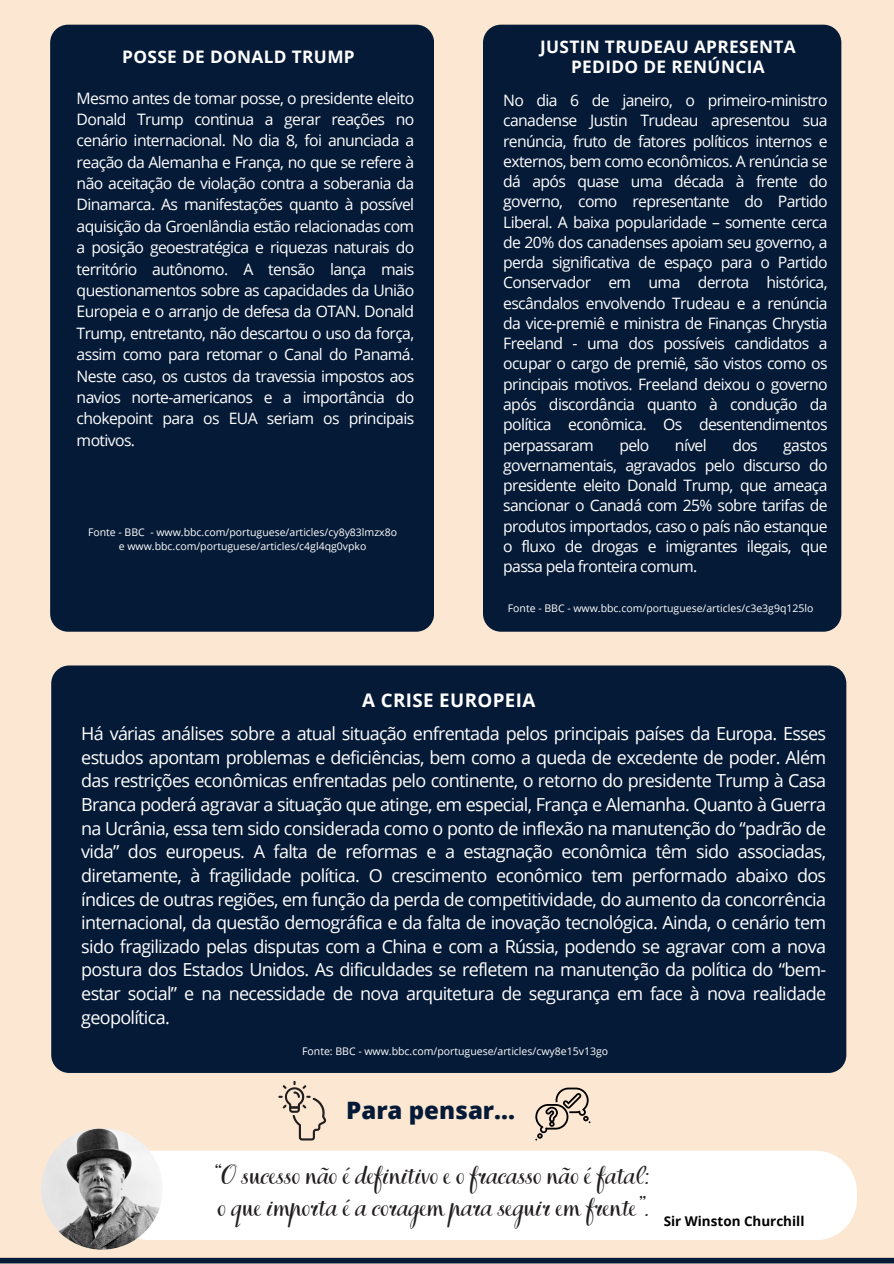
<style>
.page{position:relative;width:894px;height:1264px;background:#fff}
.page>*{position:absolute;margin:0;border:0;box-sizing:border-box;transform-origin:0 0}
.t1{font:28.5px/31.5px "Books Script";color:#231f20}
.t2{font:800 24px "Open Sans";color:#051a37}
.t3{font:700 18.75px "Open Sans";letter-spacing:.02em;color:#fff}
.t4{font:18px/23.7px "Open Sans";letter-spacing:-.04em;color:#fff;text-align:justify}
.t5{font:700 17.25px/20.2px "Open Sans";letter-spacing:.02em;color:#fff;text-align:center}
.t6{font:15.75px/20.2px "Open Sans";letter-spacing:-.04em;color:#fff;text-align:justify}
.t7{font:700 13.5px "Open Sans";color:#000}
.t8{font:10.5px "Open Sans";color:#fff}
</style>
<div class="page">
<div style="left:0;top:0;width:893px;height:1263px;background:#fce8d2"></div>
<div style="left:51px;top:665px;width:795px;height:407px;background:#051a37;border-radius:18px"></div>
<div style="left:50px;top:25px;width:384px;height:606px;background:#051a37;border-radius:18px"></div>
<div style="left:483px;top:25px;width:358px;height:606px;background:#051a37;border-radius:18px"></div>
<div style="left:0;top:1257px;width:893px;height:6px;background:#051a37"></div>
<div style="left:135px;top:1150px;width:721px;height:90px;background:#fff"></div>
<img style="left:41px;top:1128px;width:122px;height:121px;border-radius:50%">
<svg style="left:278px;top:1080px;width:48px;height:60px"></svg>
<svg style="left:535px;top:1087px;width:55px;height:53px"></svg>
<p class="t5" style="left:122px;top:46px;width:234px">POSSE DE DONALD TRUMP</p>
<p class="t6" style="left:77px;top:87px;width:339px;line-height:21.3px">Mesmo antes de tomar posse, o presidente eleito Donald Trump continua a gerar reações no cenário internacional. No dia 8, foi anunciada a reação da Alemanha e França, no que se refere à não aceitação de violação contra a soberania da Dinamarca. As manifestações quanto à possível aquisição da Groenlândia estão relacionadas com a posição geoestratégica e riquezas naturais do território autônomo. A tensão lança mais questionamentos sobre as capacidades da União Europeia e o arranjo de defesa da OTAN. Donald Trump, entretanto, não descartou o uso da força, assim como para retomar o Canal do Panamá.<br>Neste caso, os custos da travessia impostos aos navios norte-americanos e a importância do chokepoint para os EUA seriam os principais motivos.</p>
<p class="t8" style="left:88px;top:524px;width:310px">Fonte - BBC - www.bbc.com/portuguese/articles/cy8y83lmzx8o</p>
<h3 class="t8" style="left:119px;top:538px;width:249px">e www.bbc.com/portuguese/articles/c4gl4qg0vpko</h3>
<h5 class="t5" style="left:540px;top:36px;width:257px">JUSTIN TRUDEAU APRESENTA<br>PEDIDO DE RENÚNCIA</h5>
<p class="t6" style="left:503px;top:90px;width:326px">No dia 6 de janeiro, o primeiro-ministro canadense Justin Trudeau apresentou sua renúncia, fruto de fatores políticos internos e externos, bem como econômicos. A renúncia se dá após quase uma década à frente do governo, como representante do Partido Liberal. A baixa popularidade – somente cerca de 20% dos canadenses apoiam seu governo, a perda significativa de espaço para o Partido Conservador em uma derrota histórica, escândalos envolvendo Trudeau e a renúncia da vice-premiê e ministra de Finanças Chrystia Freeland - uma dos possíveis candidatos a ocupar o cargo de premiê, são vistos como os principais motivos. Freeland deixou o governo após discordância quanto à condução da política econômica. Os desentendimentos perpassaram</p>
<p class="t6" style="left:619px;top:434px;width:32px">pelo</p>
<p class="t6" style="left:674px;top:434px;width:33px">nível</p>
<p class="t6" style="left:732px;top:434px;width:27px">dos</p>
<p class="t6" style="left:503px;top:434px;width:326px;text-indent:280px">gastos governamentais, agravados pelo discurso do presidente eleito Donald Trump, que ameaça sancionar o Canadá com 25% sobre tarifas de produtos importados, caso o país não estanque o fluxo de drogas e imigrantes ilegais, que passa pela fronteira comum.</p>
<h4 class="t8" style="left:507px;top:600px;width:307px">Fonte - BBC - www.bbc.com/portuguese/articles/c3e3g9q125lo</h4>
<h3 class="t3" style="left:362px;top:687px;width:174px">A CRISE EUROPEIA</h3>
<h5 class="t4" style="left:81px;top:721px;width:746px">Há várias análises sobre a atual situação enfrentada pelos principais países da Europa. Esses estudos apontam problemas e deficiências, bem como a queda de excedente de poder. Além das restrições econômicas enfrentadas pelo continente, o retorno do presidente Trump à Casa Branca poderá agravar a situação que atinge, em especial, França e Alemanha. Quanto à Guerra na Ucrânia, essa tem sido considerada como o ponto de inflexão na manutenção do “padrão de vida” dos europeus. A falta de reformas e a estagnação econômica têm sido associadas, diretamente, à fragilidade política. O crescimento econômico tem performado abaixo dos índices de outras regiões, em função da perda de competitividade, do aumento da concorrência internacional, da questão demográfica e da falta de inovação tecnológica. Ainda, o cenário tem sido fragilizado pelas disputas com a China e com a Rússia, podendo se agravar com a nova postura dos Estados Unidos. As dificuldades se refletem na manutenção da política do “bem&shy;estar social” e na necessidade de nova arquitetura de segurança em face à nova realidade geopolítica.</h5>
<p class="t8" style="left:302px;top:1043px;width:307px">Fonte: BBC - www.bbc.com/portuguese/articles/cwy8e15v13go</p>
<p class="t2" style="left:346px;top:1093px;width:170px">Para pensar...</p>
<h2 class="t1" style="left:212px;top:1158px;width:439px">“O sucesso não é definitivo e o fracasso não é fatal: o que importa é a coragem para seguir em frente”.</h2>
<p class="t7" style="left:663px;top:1211px;width:142px">Sir Winston Churchill</p>
</div>
